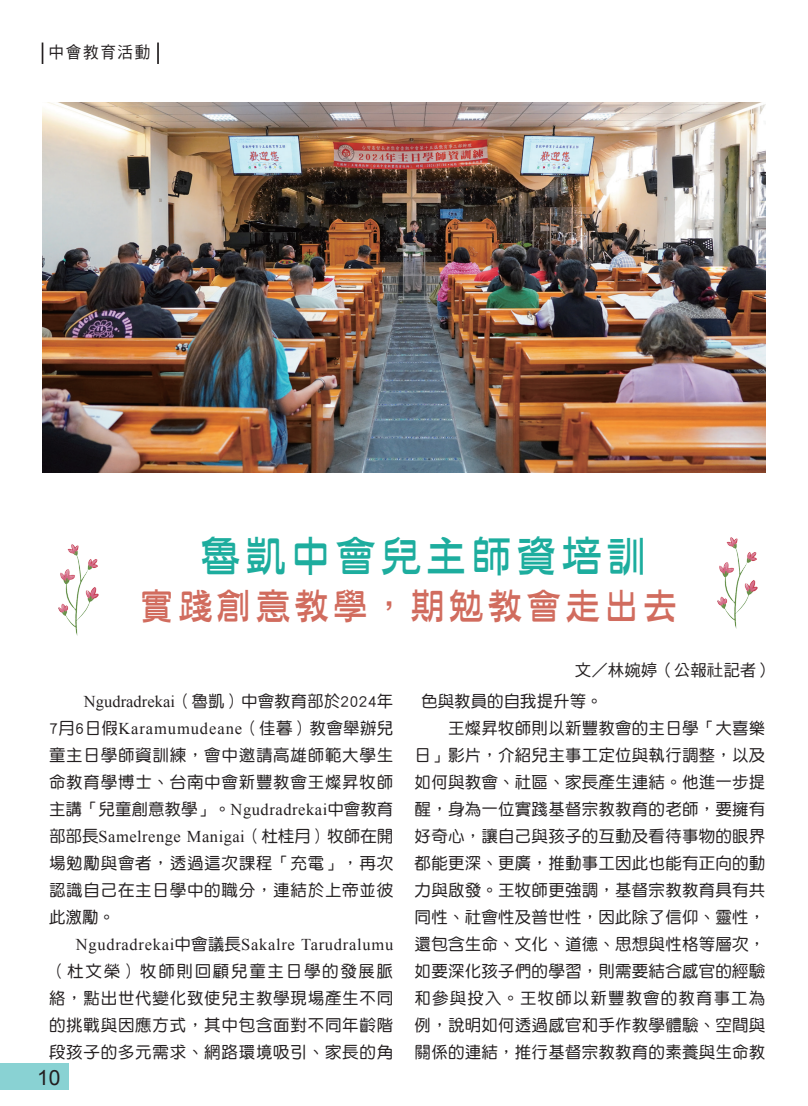
<style>
.page{position:relative;width:808px;height:1106px;background:#fff}
.page>*{position:absolute;margin:0;border:0;box-sizing:border-box;transform-origin:0 0}
.t1{font:42px "DF Ya Yi Std W6";letter-spacing:.075em;color:#1dad9e}
.t2{font:36px "DF Ya Yi Std W6";letter-spacing:.075em;color:#d16c5e}
.t3{font:21px "Arial";color:#231f20}
.t4{font:16.5px/27px "DF Yuan Std W5";letter-spacing:.015em;color:#231f20;text-align:justify}
.t5{font:16.5px "Times New Roman";letter-spacing:.045em;color:#231f20}
.t6{font:16.5px "DF Hei Std W5";color:#231f20}
.t7{font:16.5px "DF Hei Std W5";color:#231f20;scale:.95 1}
.s1{font-family:"Times New Roman"}
.s2{font-family:"DF Yuan Std W5"}
</style>
<div class="page">
<div style="left:0;top:1063px;width:69px;height:27px;background:#89d2d3"></div>
<svg style="left:42px;top:43px;width:1px;height:21px"></svg>
<hr style="left:157px;top:43px;width:2px;height:21px;background:#231f20">
<img style="left:43px;top:102px;width:722px;height:370px">
<img style="left:58px;top:544px;width:41px;height:92px">
<img style="left:717px;top:537px;width:41px;height:92px">
<p class="t7" style="left:49px;top:43px;width:109px">中會教育活動</p>
<h1 class="t1" style="left:199px;top:533px;width:450px">魯凱中會兒主師資培訓</h1>
<h2 class="t2" style="left:139px;top:586px;width:541px">實踐創意教學，期勉教會走出去</h2>
<p class="t4" style="left:49px;top:687px;width:346px">　　<span class="s1">Ngudradrekai</span>（魯凱）中會教育部於2024年7月6日假<span class="s1">Karamumudeane</span>（佳暮）教會舉辦兒童主日學師資訓練，會中邀請高雄師範大學生命教育學博士、台南中會新豐教會王燦昇牧師主講「兒童創意教學」。<span class="s1">Ngudradrekai</span>中會教育</p>
<p class="t5" style="left:49px;top:825px;width:346px"><span class="s2">部部長</span>Samelrenge Manigai<span class="s2">（杜桂月）牧師在開</span></p>
<p class="t4" style="left:49px;top:849px;width:346px">場勉勵與會者，透過這次課程「充電」，再次認識自己在主日學中的職分，連結於上帝並彼此激勵。</p>
<p class="t5" style="left:43px;top:933px;width:352px"><span class="s2">　　</span>Ngudradrekai<span class="s2">中會議長</span>Sakalre Tarudralumu</p>
<p class="t4" style="left:49px;top:957px;width:346px">（杜文榮）牧師則回顧兒童主日學的發展脈絡，點出世代變化致使兒主教學現場產生不同的挑戰與因應方式，其中包含面對不同年齡階段孩子的多元需求、網路環境吸引、家長的角</p>
<p class="t3" style="left:37px;top:1063px;width:25px">10</p>
<p class="t6" style="left:575px;top:661px;width:200px">文／林婉婷（公報社記者）</p>
<p class="t4" style="left:415px;top:687px;width:352px;text-align:left;text-indent:7px">色與教員的自我提升等。<br>　　王燦昇牧師則以新豐教會的主日學「大喜樂日」影片，介紹兒主事工定位與執行調整，以及如何與教會、社區、家長產生連結。他進一步提醒，身為一位實踐基督宗教教育的老師，要擁有好奇心，讓自己與孩子的互動及看待事物的眼界都能更深、更廣，推動事工因此也能有正向的動力與啟發。王牧師更強調，基督宗教教育具有共同性、社會性及普世性，因此除了信仰、靈性，還包含生命、文化、道德、思想與性格等層次，如要深化孩子們的學習，則需要結合感官的經驗和參與投入。王牧師以新豐教會的教育事工為例，說明如何透過感官和手作教學體驗、空間與關係的連結，推行基督宗教教育的素養與生命教</p>
</div>
